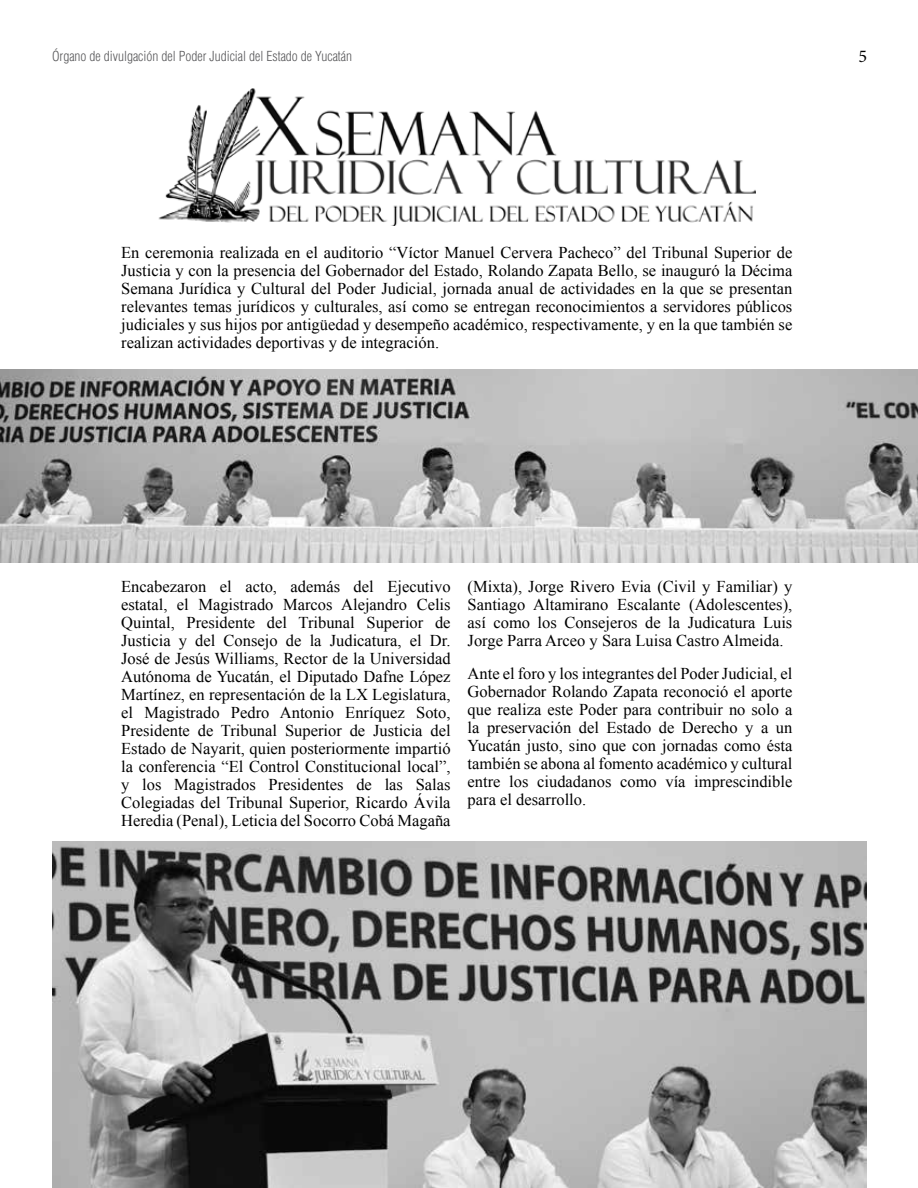
<style>
.page{position:relative;width:918px;height:1188px;background:#fff}
.page>*{position:absolute;margin:0;border:0;box-sizing:border-box;transform-origin:0 0}
.t1{font:18px "Minion Pro";color:#000}
.t2{font:16.5px/18px "Times New Roman";color:#000;text-align:justify}
.t3{font:300 condensed 13.5px "Helvetica LT Std";color:#58585a}
</style>
<div class="page">
<img style="left:0;top:369px;width:918px;height:194px">
<img style="left:52px;top:841px;width:815px;height:347px">
<img style="left:158px;top:88px;width:597px;height:138px">
<p class="t3" style="left:52px;top:48px;width:302px">Órgano de divulgación del Poder Judicial del Estado de Yucatán</p>
<p class="t1" style="left:858px;top:44px;width:10px">5</p>
<p class="t2" style="left:121px;top:244px;width:673px">En ceremonia realizada en el auditorio “Víctor Manuel Cervera Pacheco” del Tribunal Superior de Justicia y con la presencia del Gobernador del Estado, Rolando Zapata Bello, se inauguró la Décima Semana Jurídica y Cultural del Poder Judicial, jornada anual de actividades en la que se presentan relevantes temas jurídicos y culturales, así como se entregan reconocimientos a servidores públicos judiciales y sus hijos por antigüedad y desempeño académico, respectivamente, y en la que también se realizan actividades deportivas y de integración.</p>
<p class="t2" style="left:121px;top:577px;width:331px">Encabezaron el acto, además del Ejecutivo estatal, el Magistrado Marcos Alejandro Celis Quintal, Presidente del Tribunal Superior de Justicia y del Consejo de la Judicatura, el Dr.<br>José de Jesús Williams, Rector de la Universidad Autónoma de Yucatán, el Diputado Dafne López Martínez, en representación de la LX Legislatura, el Magistrado Pedro Antonio Enríquez Soto, Presidente de Tribunal Superior de Justicia del Estado de Nayarit, quien posteriormente impartió la conferencia “El Control Constitucional local”, y los Magistrados Presidentes de las Salas Colegiadas del Tribunal Superior, Ricardo Ávila Heredia (Penal), Leticia del Socorro Cobá Magaña</p>
<p class="t2" style="left:468px;top:577px;width:326px">(Mixta), Jorge Rivero Evia (Civil y Familiar) y Santiago Altamirano Escalante (Adolescentes), así como los Consejeros de la Judicatura Luis Jorge Parra Arceo y Sara Luisa Castro Almeida.</p>
<p class="t2" style="left:468px;top:664px;width:326px">Ante el foro y los integrantes del Poder Judicial, el Gobernador Rolando Zapata reconoció el aporte que realiza este Poder para contribuir no solo a la preservación del Estado de Derecho y a un Yucatán justo, sino que con jornadas como ésta también se abona al fomento académico y cultural entre los ciudadanos como vía imprescindible para el desarrollo.</p>
</div>
